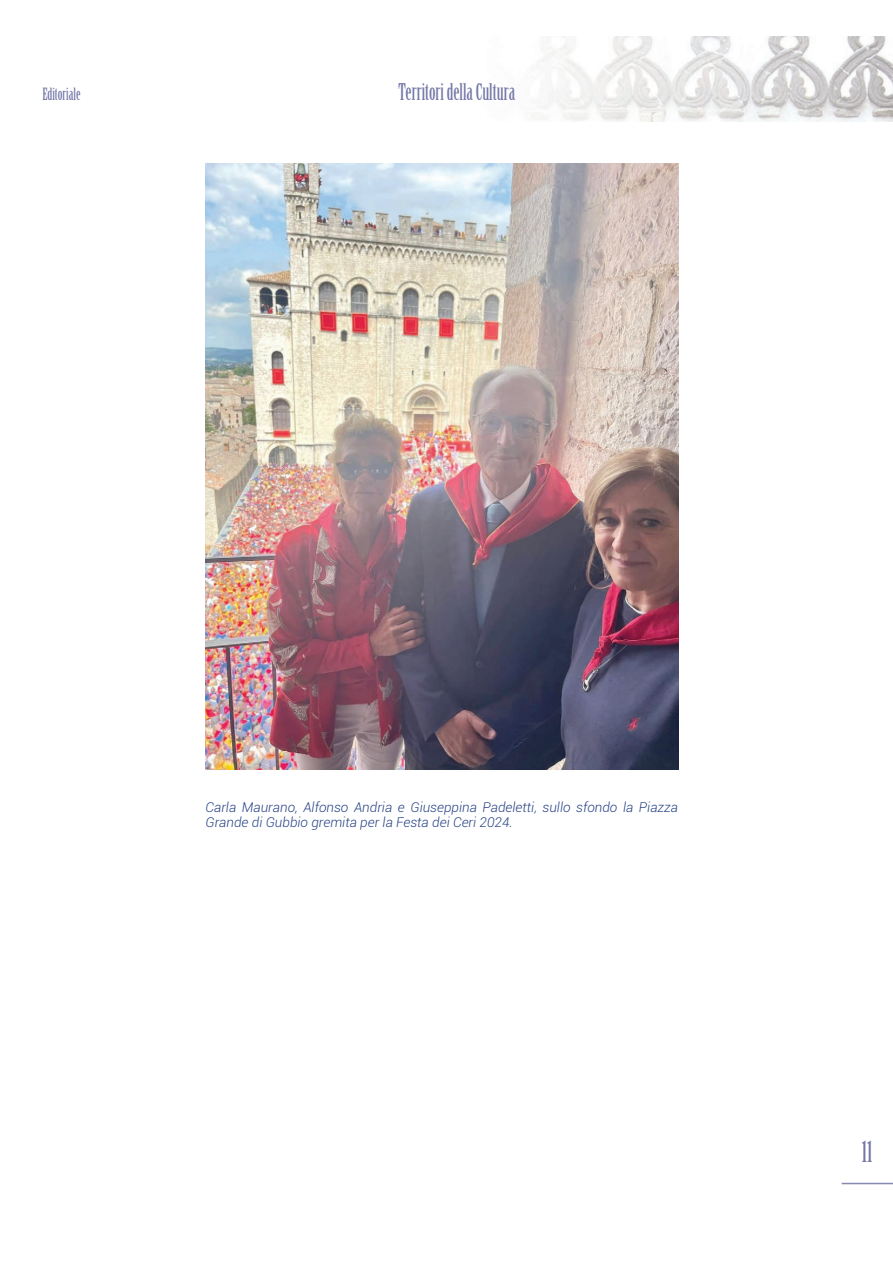
<style>
.page{position:relative;width:893px;height:1263px;background:#fff}
.page>*{position:absolute;margin:0;border:0;box-sizing:border-box;transform-origin:0 0}
.t1{font:28.5px "Birch Std";color:#7477a7}
.t2{font:22.5px "Birch Std";color:#7477a7}
.t3{font:16.5px "Birch Std";color:#7477a7}
.t4{font:italic 300 13.5px/15px "Roboto";color:#254183}
</style>
<div class="page">
<hr style="left:842px;top:1183px;width:51px;height:1px;background:#8788b3">
<img style="left:532px;top:36px;width:361px;height:85px">
<img style="left:205px;top:164px;width:473px;height:606px">
<p class="t3" style="left:43px;top:84px;width:40px">Editoriale</p>
<h2 class="t2" style="left:398px;top:79px;width:118px">Territori della Cultura</h2>
<p class="t4" style="left:205px;top:799px;width:474px">Carla Maurano, Alfonso Andria e Giuseppina Padeletti, sullo sfondo la Piazza<br>Grande di Gubbio gremita per la Festa dei Ceri 2024.</p>
<h1 class="t1" style="left:862px;top:1136px;width:12px">11</h1>
</div>
